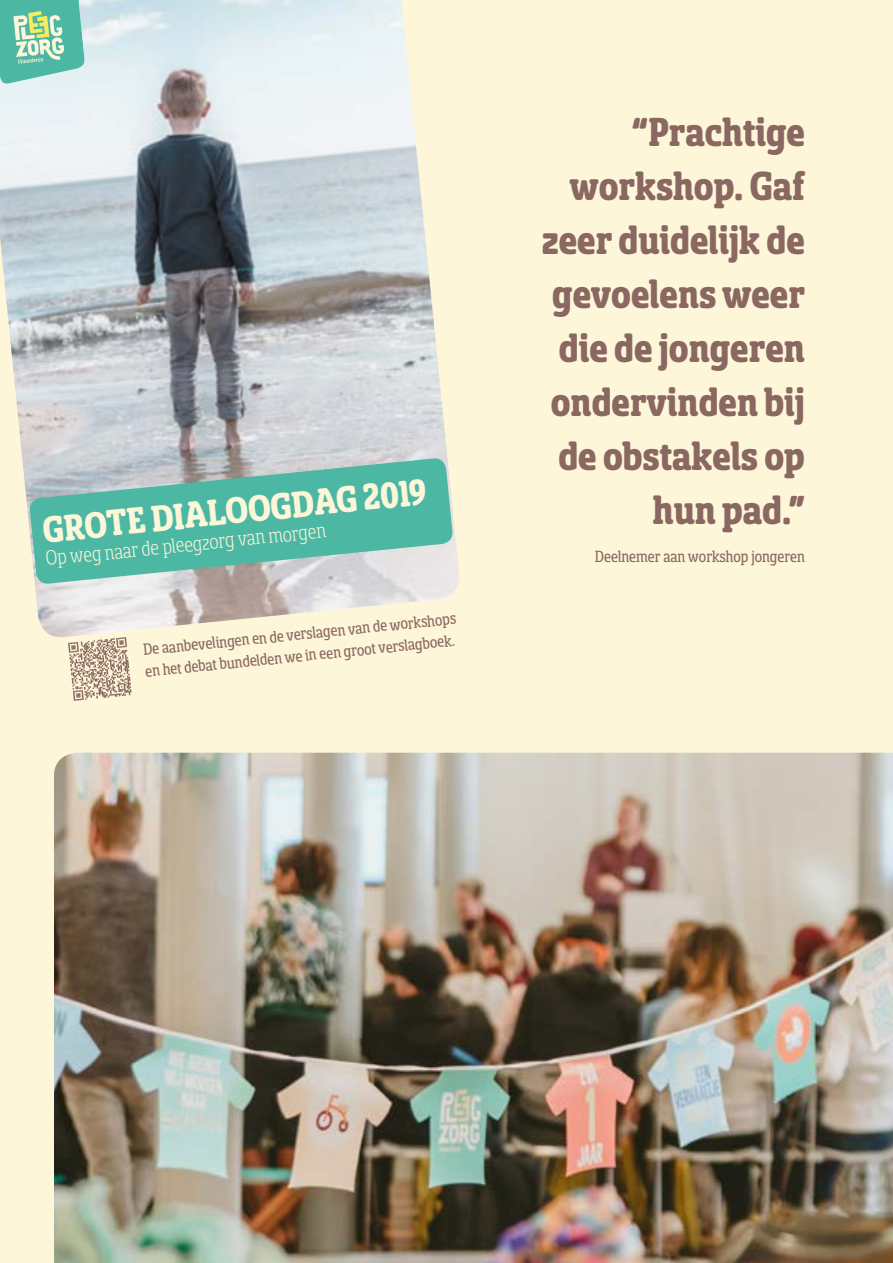
<style>
.page{position:relative;width:893px;height:1263px;background:#fdf6d8}
.page>*{position:absolute;margin:0;border:0;box-sizing:border-box;transform-origin:0 0}
.t1{font:45px/54px "Sancoale Sl Sf Con Bol";color:#8a6861;text-align:right}
.t2{font:41.25px "Sancoale Sl Sf Con Bol";color:#fdf6d8}
.t3{font:22.95px "Sancoale Sl Sf Con Lig";color:#fdf6d8}
.t4{font:18px/21.6px "Sancoale Sl Sf Con Reg";color:#8a6861}
</style>
<div class="page">
<img style="left:54px;top:753px;width:839px;height:510px">
<img style="left:0;top:0;width:459px;height:637px">
<svg style="left:29px;top:457px;width:425px;height:128px;background:#77beb1"></svg>
<svg style="left:0;top:0;width:85px;height:85px;background:#7fc9b2"></svg>
<svg style="left:68px;top:637px;width:64px;height:64px"></svg>
<h2 class="t2" style="left:41px;top:510px;width:387px;rotate:-6deg">GROTE DIALOOGDAG 2019</h2>
<p class="t3" style="left:45px;top:548px;width:283px;rotate:-6deg">Op weg naar de pleegzorg van morgen</p>
<p class="t4" style="left:142px;top:640px;width:316px;rotate:-6deg">De aanbevelingen en de verslagen van de workshops en het debat bundelden we in een groot verslagboek.</p>
<h1 class="t1" style="left:542px;top:105px;width:265px">“Prachtige workshop. Gaf zeer duidelijk de gevoelens weer die de jongeren ondervinden bij de obstakels op hun pad.”</h1>
<p class="t4" style="left:595px;top:546px;width:211px">Deelnemer aan workshop jongeren</p>
</div>
